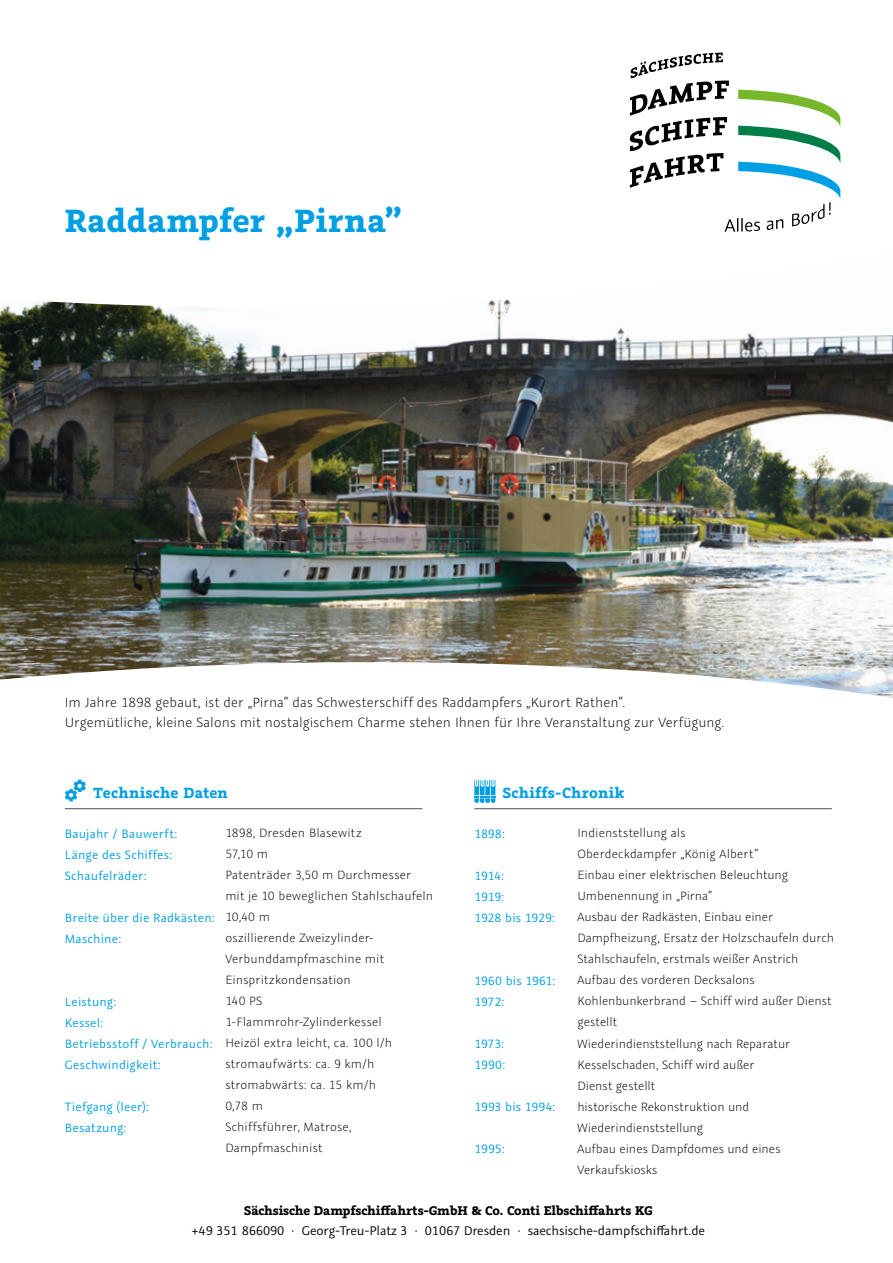
<style>
.page{position:relative;width:893px;height:1263px;background:#fff}
.page>*{position:absolute;margin:0;border:0;box-sizing:border-box;transform-origin:0 0}
.t1{font:700 36px "Graublau Slab";letter-spacing:.015em;color:#009fe3}
.t2{font:700 16.5px "Graublau Slab";letter-spacing:.02em;color:#009fe3}
.t3{font:300 15px/19.5px "Graublau Sans";letter-spacing:.01em;color:#000}
.t4{font:14.1px "Graublau Sans";letter-spacing:-.01em;color:#000}
.t5{font:700 14.1px "Graublau Slab";letter-spacing:-.01em;color:#000}
.t6{font:300 13.5px/21px "Graublau Sans";letter-spacing:.01em;color:#000}
.t7{font:13.5px/21px "Graublau Sans";letter-spacing:.015em;color:#009fe3}
.t8{font:13.5px/21px "Graublau Sans";letter-spacing:-.015em;color:#009fe3}
.t9{font:13.5px/21px "Graublau Sans";letter-spacing:-.02em;color:#009fe3}
</style>
<div class="page">
<img style="left:0;top:307px;width:893px;height:355px">
<svg style="left:0;top:662px;width:893px;height:148px"></svg>
<svg style="left:630px;top:53px;width:211px;height:179px"></svg>
<svg style="left:65px;top:780px;width:21px;height:21px"></svg>
<svg style="left:474px;top:780px;width:21px;height:23px"></svg>
<hr style="left:65px;top:808px;width:357px;height:1px;background:#47515f">
<hr style="left:474px;top:808px;width:358px;height:1px;background:#47515f">
<h1 class="t1" style="left:65px;top:197px;width:338px">Raddampfer „Pirna”</h1>
<p class="t3" style="left:65px;top:693px;width:661px">Im Jahre 1898 gebaut, ist der „Pirna” das Schwesterschiff des Raddampfers „Kurort Rathen”.<br>Urgemütliche, kleine Salons mit nostalgischem Charme stehen Ihnen für Ihre Veranstaltung zur Verfügung.</p>
<p class="t2" style="left:93px;top:782px;width:136px">Technische Daten</p>
<p class="t2" style="left:503px;top:782px;width:123px">Schiffs-Chronik</p>
<p class="t7" style="left:65px;top:823px;width:114px">Baujahr / Bauwerft:<br>Länge des Schiffes:<br>Schaufelräder:</p>
<p class="t7" style="left:65px;top:907px;width:151px">Breite über die Radkästen:<br>Maschine:</p>
<p class="t7" style="left:65px;top:991px;width:149px">Leistung:<br>Kessel:<br>Betriebsstoff / Verbrauch:<br>Geschwindigkeit:</p>
<p class="t7" style="left:65px;top:1096px;width:86px">Tiefgang (leer):<br>Besatzung:</p>
<p class="t6" style="left:225px;top:822px;width:209px">1898, Dresden Blasewitz<br>57,10 m<br>Patenträder 3,50 m Durchmesser mit je 10 beweglichen Stahlschaufeln<br>10,40 m<br>oszillierende Zweizylinder-<br>Verbunddampfmaschine mit<br>Einspritzkondensation<br>140 PS<br>1-Flammrohr-Zylinderkessel<br>Heizöl extra leicht, ca. 100 l/h stromaufwärts: ca. 9 km/h stromabwärts: ca. 15 km/h<br>0,78 m<br>Schiffsführer, Matrose,<br>Dampfmaschinist</p>
<p class="t6" style="left:577px;top:823px;width:258px">Indienststellung als<br>Oberdeckdampfer „König Albert”<br>Einbau einer elektrischen Beleuchtung<br>Umbenennung in „Pirna”<br>Ausbau der Radkästen, Einbau einer<br>Dampfheizung, Ersatz der Holzschaufeln durch<br>Stahlschaufeln, erstmals weißer Anstrich<br>Aufbau des vorderen Decksalons<br>Kohlenbunkerbrand – Schiff wird außer Dienst gestellt<br>Wiederindienststellung nach Reparatur<br>Kesselschaden, Schiff wird außer<br>Dienst gestellt<br>historische Rekonstruktion und<br>Wiederindienststellung<br>Aufbau eines Dampfdomes und eines<br>Verkaufskiosks</p>
<p class="t7" style="left:474px;top:823px;width:32px">1898:</p>
<p class="t9" style="left:474px;top:865px;width:82px">1914:<br>1919:<br>1928 bis 1929:</p>
<p class="t8" style="left:474px;top:970px;width:83px">1960 bis 1961:<br>1972:</p>
<p class="t8" style="left:474px;top:1033px;width:32px">1973:<br>1990:</p>
<p class="t7" style="left:474px;top:1096px;width:83px">1993 bis 1994:</p>
<p class="t7" style="left:474px;top:1138px;width:32px">1995:</p>
<p class="t5" style="left:244px;top:1201px;width:410px">Sächsische Dampfschiffahrts-GmbH &amp; Co. Conti Elbschiffahrts KG</p>
<p class="t4" style="left:192px;top:1222px;width:515px">+49 351 866090 · Georg-Treu-Platz 3 · 01067 Dresden · saechsische-dampfschiffahrt.de</p>
</div>
